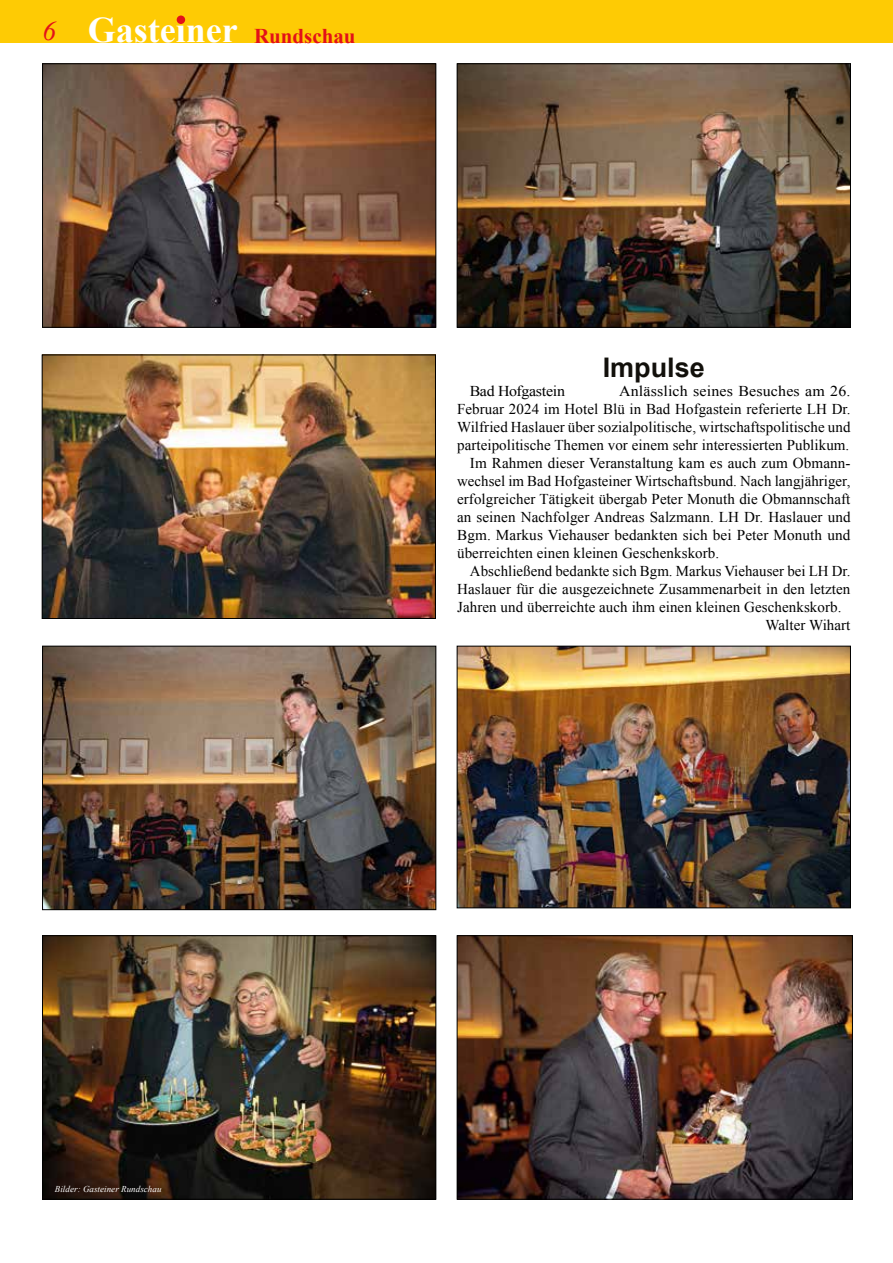
<style>
.page{position:relative;width:893px;height:1263px;background:#fff}
.page>*{position:absolute;margin:0;border:0;box-sizing:border-box;transform-origin:0 0}
.t1{font:700 36px "Times New Roman";color:#fff}
.t2{font:700 27px "Arial";color:#12100b}
.t3{font:15px "Times New Roman";letter-spacing:.005em;color:#000}
.t4{font:15px "Times New Roman";letter-spacing:.005em;color:#000;scale:1.06 1}
.t5{font:15px "Times New Roman";letter-spacing:-.02em;color:#000;scale:1.06 1}
.t6{font:italic 9px "Times New Roman";letter-spacing:.005em;color:#fff}
.s1{font-weight:400;font-style:italic;font-size:27px;color:#e31019}
.s2{font-size:21px;color:#e31019}
</style>
<div class="page">
<div style="left:0;top:0;width:893px;height:43px;background:#fecb04"></div>
<div style="left:177px;top:16px;width:8px;height:8px;background:#e31019;border-radius:50%"></div>
<img style="left:44px;top:357px;width:390px;height:260px">
<div style="left:42px;top:355px;width:394px;height:264px;border:1px solid #000"></div>
<img style="left:459px;top:65px;width:390px;height:261px">
<div style="left:457px;top:63px;width:394px;height:265px;border:1px solid #000"></div>
<img style="left:44px;top:65px;width:390px;height:261px">
<div style="left:42px;top:63px;width:394px;height:265px;border:1px solid #000"></div>
<img style="left:459px;top:648px;width:390px;height:258px">
<div style="left:457px;top:646px;width:394px;height:262px;border:1px solid #000"></div>
<img style="left:459px;top:937px;width:392px;height:260px">
<div style="left:457px;top:935px;width:396px;height:264px;border:1px solid #000"></div>
<img style="left:44px;top:648px;width:390px;height:260px">
<div style="left:42px;top:646px;width:394px;height:264px;border:1px solid #000"></div>
<img style="left:44px;top:937px;width:390px;height:260px">
<div style="left:42px;top:935px;width:394px;height:264px;border:1px solid #000"></div>
<h1 class="t1" style="left:43px;top:5px;width:315px"><span class="s1">6</span> Gasteiner <span class="s2">Rundschau</span></h1>
<h2 class="t2" style="left:603px;top:350px;width:104px">Impulse</h2>
<p class="t5" style="left:470px;top:381px;width:91px">Bad Hofgastein</p>
<p class="t4" style="left:619px;top:381px;width:220px">Anlässlich seines Besuches am 26.</p>
<p class="t3" style="left:457px;top:399px;width:395px">Februar 2024 im Hotel Blü in Bad Hofgastein referierte LH Dr.</p>
<p class="t3" style="left:457px;top:417px;width:395px">Wilfried Haslauer über sozialpolitische, wirtschaftspolitische und</p>
<p class="t3" style="left:457px;top:435px;width:394px">parteipolitische Themen vor einem sehr interessierten Publikum.</p>
<p class="t3" style="left:470px;top:453px;width:382px">Im Rahmen dieser Veranstaltung kam es auch zum Obmann-</p>
<p class="t3" style="left:457px;top:471px;width:395px">wechsel im Bad Hofgasteiner Wirtschaftsbund. Nach langjähriger,</p>
<p class="t3" style="left:457px;top:489px;width:395px">erfolgreicher Tätigkeit übergab Peter Monuth die Obmannschaft</p>
<p class="t3" style="left:457px;top:507px;width:395px">an seinen Nachfolger Andreas Salzmann. LH Dr. Haslauer und</p>
<p class="t3" style="left:457px;top:525px;width:395px">Bgm. Markus Viehauser bedankten sich bei Peter Monuth und</p>
<p class="t3" style="left:457px;top:543px;width:264px">überreichten einen kleinen Geschenkskorb.</p>
<p class="t3" style="left:470px;top:561px;width:382px">Abschließend bedankte sich Bgm. Markus Viehauser bei LH Dr.</p>
<p class="t3" style="left:457px;top:579px;width:395px">Haslauer für die ausgezeichnete Zusammenarbeit in den letzten</p>
<p class="t3" style="left:457px;top:597px;width:386px">Jahren und überreichte auch ihm einen kleinen Geschenkskorb.</p>
<p class="t3" style="left:765px;top:615px;width:87px">Walter Wihart</p>
<p class="t6" style="left:55px;top:1183px;width:108px">Bilder: Gasteiner Rundschau</p>
</div>
